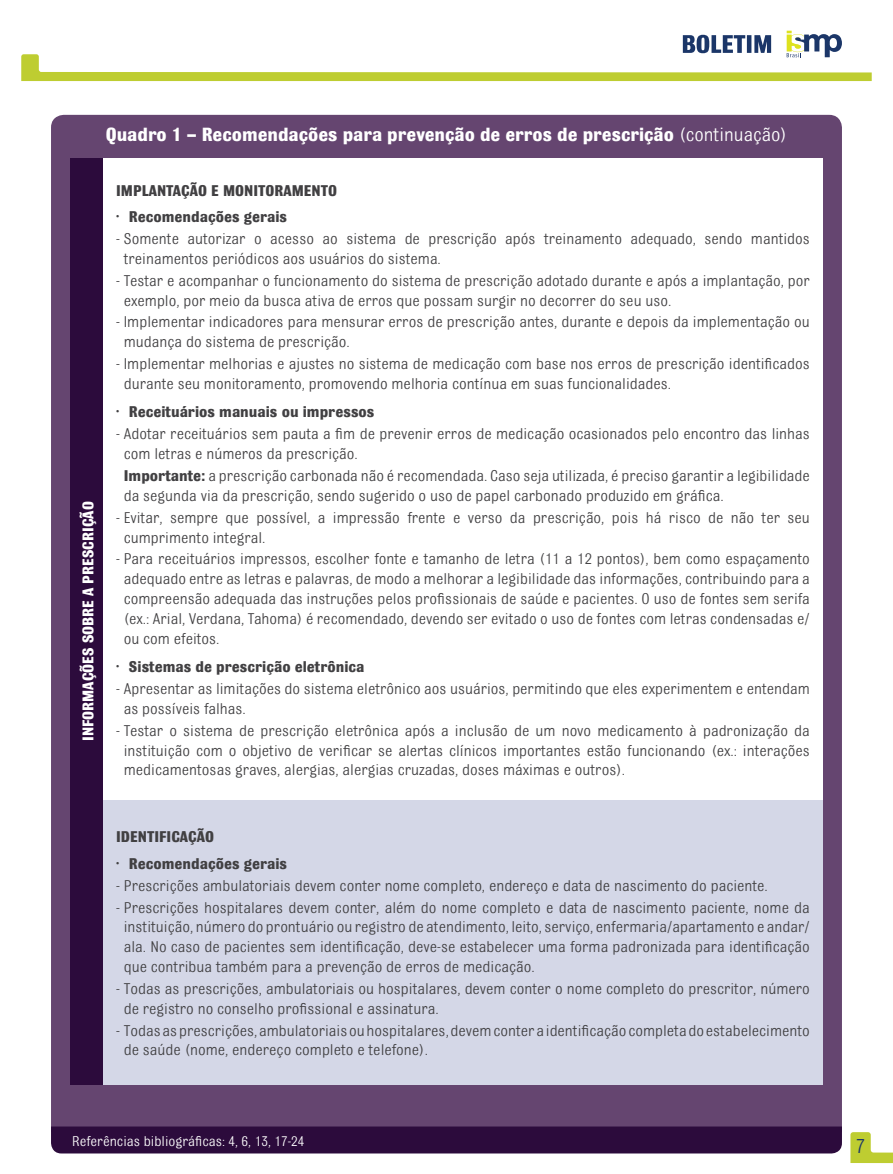
<style>
.page{position:relative;width:893px;height:1174px;background:#fff}
.page>*{position:absolute;margin:0;border:0;box-sizing:border-box;transform-origin:0 0}
.t1{font:21.6px "Bulldog";color:#1b3668}
.subtitulo_quadro_azu{font:700 20.25px "Bulldog";color:#fff}
.Texto_tabela{font:16.5px/19.8px "Bulldog";color:#414042}
.Texto_tabela-2{font:700 16.5px "Bulldog";color:#414042}
.texto_tabelas{font:700 16.5px "Bulldog";color:#fff}
.Texto_errado{font:15px "Bulldog";color:#fff}
.s1{font-weight:400}
.s2{font-weight:700}
</style>
<div class="page">
<div style="left:51px;top:115px;width:791px;height:1011px;background:#654570"></div>
<div style="left:70px;top:158px;width:33px;height:926px;background:#2c0b3c"></div>
<div style="left:103px;top:158px;width:720px;height:641px;background:#fff"></div>
<div style="left:103px;top:799px;width:720px;height:285px;background:#d4d7e7"></div>
<div style="left:51px;top:1126px;width:791px;height:27px;background:#2c0b3c"></div>
<svg style="left:21px;top:31px;width:851px;height:50px"></svg>
<svg style="left:850px;top:1132px;width:43px;height:31px"></svg>
<p class="subtitulo_quadro_azu" style="left:106px;top:124px;width:683px">Quadro 1 – Recomendações para prevenção de erros de prescrição <span class="s1">(continuação)</span></p>
<p class="texto_tabelas" style="left:80px;top:741px;width:241px;rotate:-90deg">INFORMAÇÕES SOBRE A PRESCRIÇÃO</p>
<p class="Texto_tabela-2" style="left:116px;top:182px;width:222px">IMPLANTAÇÃO E MONITORAMENTO</p>
<p class="Texto_tabela-2" style="left:116px;top:208px;width:173px">• Recomendações gerais</p>
<p class="Texto_tabela" style="left:124px;top:228px;width:688px;text-indent:-8px">- Somente autorizar o acesso ao sistema de prescrição após treinamento adequado, sendo mantidos treinamentos periódicos aos usuários do sistema.</p>
<p class="Texto_tabela" style="left:124px;top:270px;width:688px;text-indent:-8px">- Testar e acompanhar o funcionamento do sistema de prescrição adotado durante e após a implantação, por exemplo, por meio da busca ativa de erros que possam surgir no decorrer do seu uso.</p>
<p class="Texto_tabela" style="left:124px;top:312px;width:688px;text-indent:-8px">- Implementar indicadores para mensurar erros de prescrição antes, durante e depois da implementação ou mudança do sistema de prescrição.</p>
<p class="Texto_tabela" style="left:124px;top:354px;width:688px;text-indent:-8px">- Implementar melhorias e ajustes no sistema de medicação com base nos erros de prescrição identificados durante seu monitoramento, promovendo melhoria contínua em suas funcionalidades.</p>
<p class="Texto_tabela-2" style="left:116px;top:403px;width:260px">• Receituários manuais ou impressos</p>
<p class="Texto_tabela" style="left:124px;top:424px;width:688px;text-indent:-8px">- Adotar receituários sem pauta a fim de prevenir erros de medicação ocasionados pelo encontro das linhas com letras e números da prescrição.</p>
<p class="Texto_tabela" style="left:124px;top:465px;width:688px"><span class="s2">Importante:</span> a prescrição carbonada não é recomendada. Caso seja utilizada, é preciso garantir a legibilidade da segunda via da prescrição, sendo sugerido o uso de papel carbonado produzido em gráfica.</p>
<p class="Texto_tabela" style="left:124px;top:507px;width:688px;text-indent:-8px">- Evitar, sempre que possível, a impressão frente e verso da prescrição, pois há risco de não ter seu cumprimento integral.</p>
<p class="Texto_tabela" style="left:124px;top:549px;width:688px;text-align:justify;text-indent:-8px">- Para receituários impressos, escolher fonte e tamanho de letra (11 a 12 pontos), bem como espaçamento adequado entre as letras e palavras, de modo a melhorar a legibilidade das informações, contribuindo para a compreensão adequada das instruções pelos profissionais de saúde e pacientes. O uso de fontes sem serifa (ex.: Arial, Verdana, Tahoma) é recomendado, devendo ser evitado o uso de fontes com letras condensadas e/ ou com efeitos.</p>
<p class="Texto_tabela-2" style="left:116px;top:658px;width:250px">• Sistemas de prescrição eletrônica</p>
<p class="Texto_tabela" style="left:124px;top:678px;width:688px;text-indent:-8px">- Apresentar as limitações do sistema eletrônico aos usuários, permitindo que eles experimentem e entendam as possíveis falhas.</p>
<p class="Texto_tabela" style="left:124px;top:720px;width:688px;text-align:justify;text-indent:-8px">- Testar o sistema de prescrição eletrônica após a inclusão de um novo medicamento à padronização da instituição com o objetivo de verificar se alertas clínicos importantes estão funcionando (ex.: interações medicamentosas graves, alergias, alergias cruzadas, doses máximas e outros).</p>
<p class="Texto_tabela-2" style="left:116px;top:828px;width:99px">IDENTIFICAÇÃO</p>
<p class="Texto_tabela-2" style="left:116px;top:854px;width:173px">• Recomendações gerais</p>
<p class="Texto_tabela" style="left:116px;top:875px;width:653px">- Prescrições ambulatoriais devem conter nome completo, endereço e data de nascimento do paciente.</p>
<p class="Texto_tabela" style="left:124px;top:897px;width:688px;text-align:justify;text-indent:-8px">- Prescrições hospitalares devem conter, além do nome completo e data de nascimento paciente, nome da instituição, número do prontuário ou registro de atendimento, leito, serviço, enfermaria/apartamento e andar/ ala. No caso de pacientes sem identificação, deve-se estabelecer uma forma padronizada para identificação que contribua também para a prevenção de erros de medicação.</p>
<p class="Texto_tabela" style="left:124px;top:978px;width:688px;text-indent:-8px">- Todas as prescrições, ambulatoriais ou hospitalares, devem conter o nome completo do prescritor, número de registro no conselho profissional e assinatura.</p>
<p class="Texto_tabela" style="left:124px;top:1020px;width:688px;text-indent:-8px">- Todas as prescrições, ambulatoriais ou hospitalares, devem conter a identificação completa do estabelecimento de saúde (nome, endereço completo e telefone).</p>
<p class="Texto_errado" style="left:72px;top:1133px;width:234px">Referências bibliográficas: 4, 6, 13, 17-24</p>
<h1 class="t1" style="left:856px;top:1135px;width:11px">7</h1>
</div>
